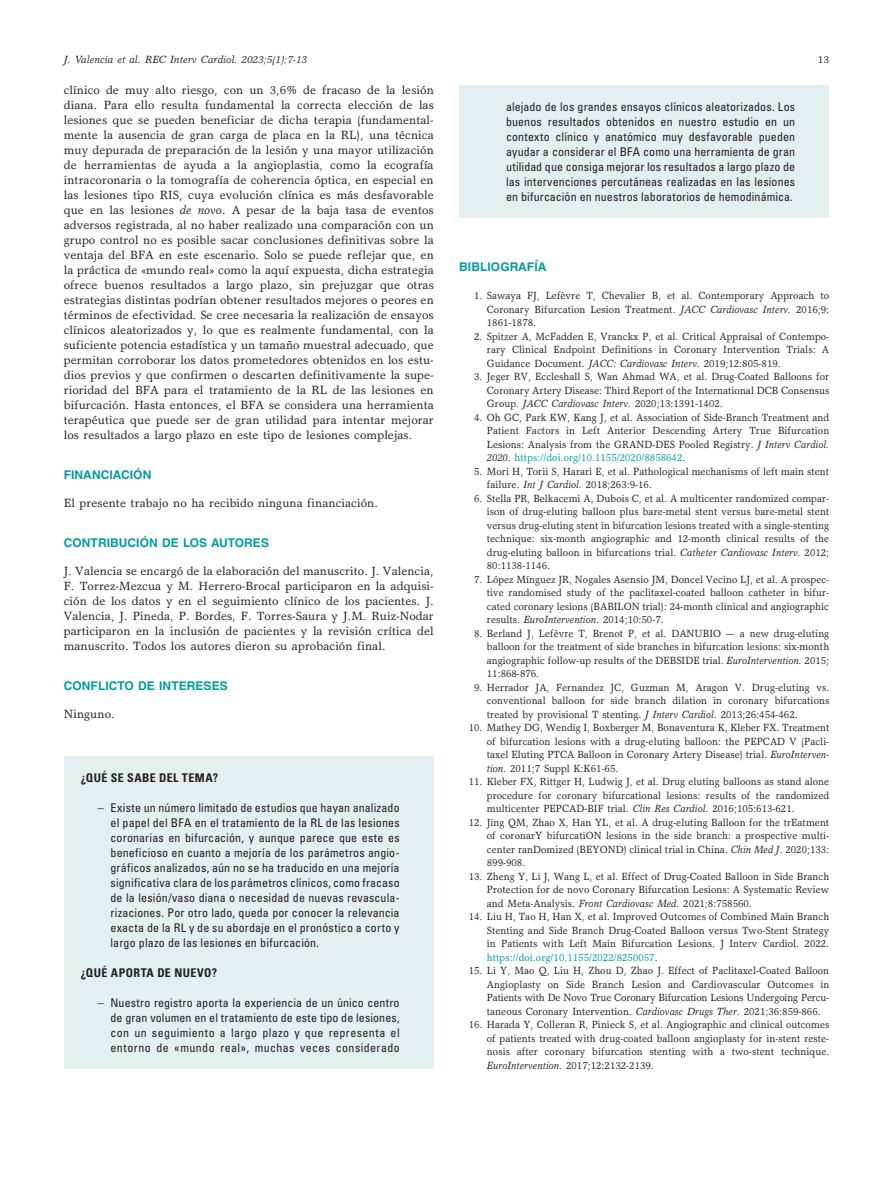
<style>
.page{position:relative;width:893px;height:1191px;background:#fff}
.page>*{position:absolute;margin:0;border:0;box-sizing:border-box;transform-origin:0 0}
.t1{font:12px/15px "Garth Graphic Std";letter-spacing:.005em;color:#231f20;text-align:justify}
.t2{font:condensed 12px/15px "Univers LT Std";letter-spacing:.015em;color:#231f20;text-align:justify}
.t3{font:700 12px "Helvetica LT Std";letter-spacing:.005em;color:#009d9d}
.t4{font:700 condensed 12px "Univers LT Std";letter-spacing:.03em;color:#231f20}
.t5{font:10.5px/13.5px "Garth Graphic Std";letter-spacing:.005em;color:#231f20;text-align:justify;scale:.95 1}
.t6{font:italic 10.5px "Garth Graphic Std";letter-spacing:.005em;color:#231f20}
.t7{font:10.5px "Garth Graphic Std";letter-spacing:.005em;color:#231f20}
.s1{font-style:italic}
.s2{color:#009d9d}
</style>
<div class="page">
<div style="left:64px;top:756px;width:370px;height:313px;background:#e2f0f2"></div>
<div style="left:459px;top:85px;width:370px;height:133px;background:#e2f0f2"></div>
<p class="t6" style="left:64px;top:53px;width:245px">J. Valencia et al. REC Interv Cardiol. 2023;5(1):7-13</p>
<p class="t7" style="left:818px;top:53px;width:13px">13</p>
<p class="t1" style="left:64px;top:82px;width:372px">clínico de muy alto riesgo, con un 3,6% de fracaso de la lesión diana. Para ello resulta fundamental la correcta elección de las lesiones que se pueden beneficiar de dicha terapia (fundamental&shy;mente la ausencia de gran carga de placa en la RL), una técnica muy depurada de preparación de la lesión y una mayor utilización de herramientas de ayuda a la angioplastia, como la ecografía intracoronaria o la tomografía de coherencia óptica, en especial en las lesiones tipo RIS, cuya evolución clínica es más desfavorable que en las lesiones <span class="s1">de novo</span>. A pesar de la baja tasa de eventos adversos registrada, al no haber realizado una comparación con un grupo control no es posible sacar conclusiones definitivas sobre la ventaja del BFA en este escenario. Solo se puede reflejar que, en la práctica de «mundo real» como la aquí expuesta, dicha estrategia ofrece buenos resultados a largo plazo, sin prejuzgar que otras estrategias distintas podrían obtener resultados mejores o peores en términos de efectividad. Se cree necesaria la realización de ensayos clínicos aleatorizados y, lo que es realmente fundamental, con la suficiente potencia estadística y un tamaño muestral adecuado, que permitan corroborar los datos prometedores obtenidos en los estu&shy;dios previos y que confirmen o descarten definitivamente la supe&shy;rioridad del BFA para el tratamiento de la RL de las lesiones en bifurcación. Hasta entonces, el BFA se considera una herramienta terapéutica que puede ser de gran utilidad para intentar mejorar los resultados a largo plazo en este tipo de lesiones complejas.</p>
<p class="t3" style="left:64px;top:468px;width:89px">FINANCIACIÓN</p>
<p class="t1" style="left:64px;top:495px;width:316px">El presente trabajo no ha recibido ninguna financiación.</p>
<p class="t3" style="left:64px;top:535px;width:207px">CONTRIBUCIÓN DE LOS AUTORES</p>
<p class="t1" style="left:64px;top:563px;width:372px">J. Valencia se encargó de la elaboración del manuscrito. J. Valencia, F. Torrez-Mezcua y M. Herrero-Brocal participaron en la adquisi&shy;ción de los datos y en el seguimiento clínico de los pacientes. J.<br>Valencia, J. Pineda, P. Bordes, F. Torres-Saura y J.M. Ruiz-Nodar participaron en la inclusión de pacientes y la revisión crítica del manuscrito. Todos los autores dieron su aprobación final.</p>
<p class="t3" style="left:64px;top:678px;width:165px">CONFLICTO DE INTERESES</p>
<p class="t1" style="left:64px;top:706px;width:52px">Ninguno.</p>
<p class="t2" style="left:506px;top:99px;width:291px">alejado de los grandes ensayos clínicos aleatorizados. Los buenos resultados obtenidos en nuestro estudio en un contexto clínico y anatómico muy desfavorable pueden ayudar a considerar el BFA como una herramienta de gran utilidad que consiga mejorar los resultados a largo plazo de las intervenciones percutáneas realizadas en las lesiones en bifurcación en nuestros laboratorios de hemodinámica.</p>
<p class="t3" style="left:459px;top:259px;width:89px">BIBLIOGRAFÍA</p>
<p class="t5" style="left:487px;top:289px;width:362px;text-indent:-13px">1. Sawaya FJ, Lefèvre T, Chevalier B, et al. Contemporary Approach to Coronary Bifurcation Lesion Treatment. <span class="s1">JACC Cardiovasc Interv.</span> 2016;9:<br>1861-1878.</p>
<p class="t5" style="left:487px;top:329px;width:362px;text-indent:-13px">2. Spitzer A, McFadden E, Vranckx P, et al. Critical Appraisal of Contempo&shy;rary Clinical Endpoint Definitions in Coronary Intervention Trials: A Guidance Document. <span class="s1">JACC: Cardiovasc Interv.</span> 2019;12:805-819.</p>
<p class="t5" style="left:487px;top:370px;width:362px;text-indent:-13px">3. Jeger RV, Eccleshall S, Wan Ahmad WA, et al. Drug-Coated Balloons for Coronary Artery Disease: Third Report of the International DCB Consensus Group. <span class="s1">JACC Cardiovasc Interv.</span> 2020;13:1391-1402.</p>
<p class="t5" style="left:487px;top:410px;width:362px;text-indent:-13px">4. Oh GC, Park KW, Kang J, et al. Association of Side-Branch Treatment and Patient Factors in Left Anterior Descending Artery True Bifurcation Lesions: Analysis from the GRAND-DES Pooled Registry. <span class="s1">J Interv Cardiol.<br>2020</span>. <span class="s2">https://doi.org/10.1155/2020/8858642</span>.</p>
<p class="t5" style="left:487px;top:464px;width:362px;text-indent:-13px">5. Mori H, Torii S, Harari E, et al. Pathological mechanisms of left main stent failure. <span class="s1">Int J Cardiol.</span> 2018;263:9-16.</p>
<p class="t5" style="left:487px;top:491px;width:362px;text-indent:-13px">6. Stella PR, Belkacemi A, Dubois C, et al. A multicenter randomized compar&shy;ison of drug-eluting balloon plus bare-metal stent versus bare-metal stent versus drug-eluting stent in bifurcation lesions treated with a single-stenting technique: six-month angiographic and 12-month clinical results of the drug-eluting balloon in bifurcations trial. <span class="s1">Catheter Cardiovasc Interv.</span> 2012; 80:1138-1146.</p>
<p class="t5" style="left:487px;top:572px;width:362px;text-indent:-13px">7. López Mínguez JR, Nogales Asensio JM, Doncel Vecino LJ, et al. A prospec&shy;tive randomised study of the paclitaxel-coated balloon catheter in bifur&shy;cated coronary lesions (BABILON trial): 24-month clinical and angiographic results. <span class="s1">EuroIntervention</span>. 2014;10:50-7.</p>
<p class="t5" style="left:487px;top:626px;width:362px;text-indent:-13px">8. Berland J, Lefèvre T, Brenot P, et al. DANUBIO — a new drug-eluting balloon for the treatment of side branches in bifurcation lesions: six-month angiographic follow-up results of the DEBSIDE trial. <span class="s1">EuroIntervention.</span> 2015; 11:868-876.</p>
<p class="t5" style="left:487px;top:680px;width:362px;text-indent:-13px">9. Herrador JA, Fernandez JC, Guzman M, Aragon V. Drug-eluting vs. conventional balloon for side branch dilation in coronary bifurcations treated by provisional T stenting. <span class="s1">J Interv Cardiol.</span> 2013;26:454-462.</p>
<p class="t5" style="left:487px;top:721px;width:362px;text-indent:-18px">10. Mathey DG, Wendig I, Boxberger M, Bonaventura K, Kleber FX. Treatment of bifurcation lesions with a drug-eluting balloon: the PEPCAD V (Pacli&shy;taxel Eluting PTCA Balloon in Coronary Artery Disease) trial. <span class="s1">EuroInterven&shy;tion.</span> 2011;7 Suppl K:K61-65.</p>
<p class="t5" style="left:487px;top:775px;width:362px;text-indent:-18px">11. Kleber FX, Rittger H, Ludwig J, et al. Drug eluting balloons as stand alone procedure for coronary bifurcational lesions: results of the randomized multicenter PEPCAD-BIF trial. <span class="s1">Clin Res Cardiol</span>. 2016;105:613-621.</p>
<p class="t5" style="left:487px;top:815px;width:362px;text-indent:-18px">12. Jing QM, Zhao X, Han YL, et al. A drug-eluting Balloon for the trEatment of coronarY bifurcatiON lesions in the side branch: a prospective multi&shy;center ranDomized (BEYOND) clinical trial in China. <span class="s1">Chin Med J</span>. 2020;133:<br>899-908.</p>
<p class="t5" style="left:487px;top:869px;width:362px;text-indent:-18px">13. Zheng Y, Li J, Wang L, et al. Effect of Drug-Coated Balloon in Side Branch Protection for de novo Coronary Bifurcation Lesions: A Systematic Review and Meta-Analysis. <span class="s1">Front Cardiovasc Med.</span> 2021;8:758560.</p>
<p class="t5" style="left:487px;top:910px;width:362px;text-indent:-18px">14. Liu H, Tao H, Han X, et al. Improved Outcomes of Combined Main Branch Stenting and Side Branch Drug-Coated Balloon versus Two-Stent Strategy in Patients with Left Main Bifurcation Lesions. J Interv Cardiol. 2022. <span class="s2">https://doi.org/10.1155/2022/8250057</span>.</p>
<p class="t5" style="left:487px;top:964px;width:362px;text-indent:-18px">15. Li Y, Mao Q, Liu H, Zhou D, Zhao J. Effect of Paclitaxel-Coated Balloon Angioplasty on Side Branch Lesion and Cardiovascular Outcomes in Patients with De Novo True Coronary Bifurcation Lesions Undergoing Percu&shy;taneous Coronary Intervention. <span class="s1">Cardiovasc Drugs Ther.</span> 2021;36:859-866.</p>
<p class="t5" style="left:487px;top:1018px;width:362px;text-indent:-18px">16. Harada Y, Colleran R, Pinieck S, et al. Angiographic and clinical outcomes of patients treated with drug-coated balloon angioplasty for in-stent reste&shy;nosis after coronary bifurcation stenting with a two-stent technique.<br><span class="s1">EuroIntervention.</span> 2017;12:2132-2139.</p>
<p class="t4" style="left:81px;top:770px;width:139px">¿QUÉ SE SABE DEL TEMA?</p>
<p class="t2" style="left:111px;top:800px;width:291px;text-indent:-13px">– Existe un número limitado de estudios que hayan analizado el papel del BFA en el tratamiento de la RL de las lesiones coronarias en bifurcación, y aunque parece que este es beneficioso en cuanto a mejoría de los parámetros angio&shy;gráficos analizados, aún no se ha traducido en una mejoría significativa clara de los parámetros clínicos, como fracaso de la lesión/vaso diana o necesidad de nuevas revascula&shy;rizaciones. Por otro lado, queda por conocer la relevancia exacta de la RL y de su abordaje en el pronóstico a corto y largo plazo de las lesiones en bifurcación.</p>
<p class="t4" style="left:81px;top:965px;width:138px">¿QUÉ APORTA DE NUEVO?</p>
<p class="t2" style="left:111px;top:995px;width:291px;text-indent:-13px">– Nuestro registro aporta la experiencia de un único centro de gran volumen en el tratamiento de este tipo de lesiones, con un seguimiento a largo plazo y que representa el entorno de «mundo real», muchas veces considerado</p>
</div>
